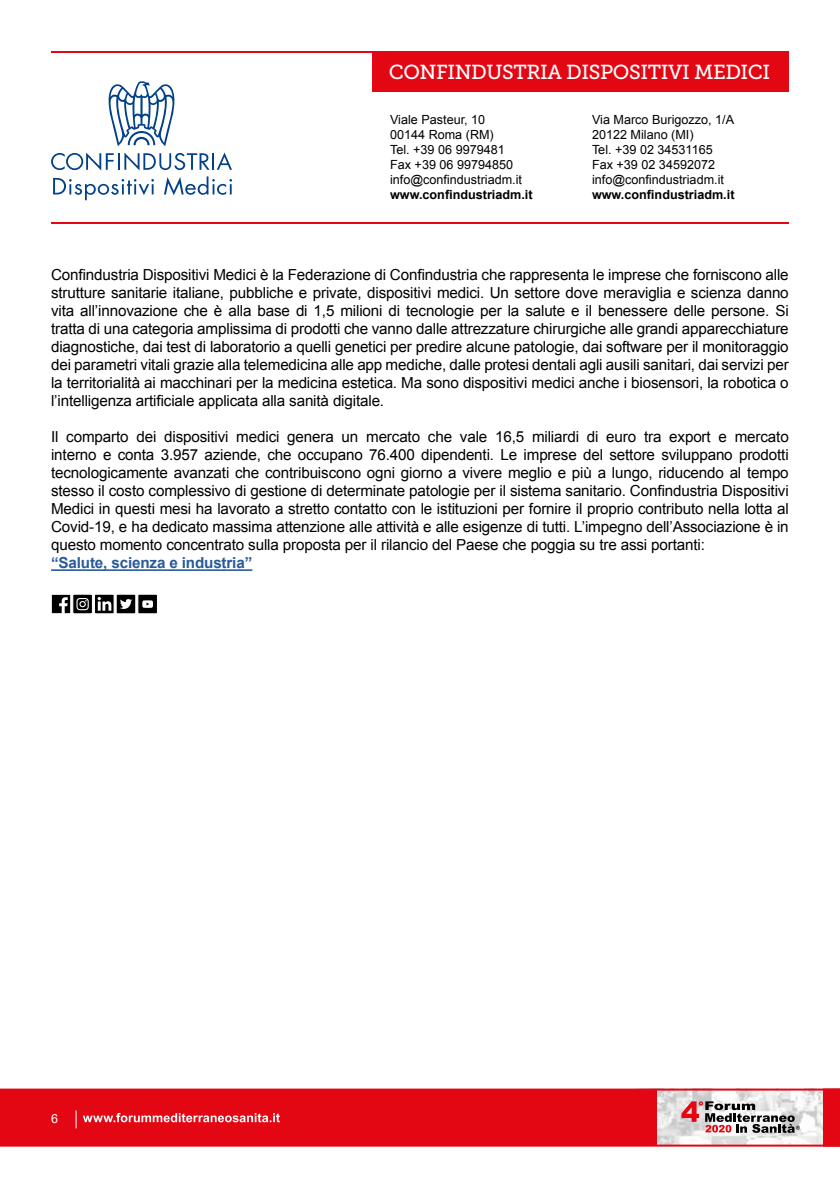
<style>
.page{position:relative;width:840px;height:1191px;background:#fff}
.page>*{position:absolute;margin:0;border:0;box-sizing:border-box;transform-origin:0 0}
.t1{font:20.2px "Museo Slab 500";letter-spacing:-.02em;color:#fff}
.t2{font:15.2px/18px "Arial";letter-spacing:-.01em;color:#000;text-align:justify}
.t3{font:700 15.2px "Arial";letter-spacing:-.01em;color:#275b9b}
.t4{font:12.6px/15.2px "Arial";color:#000}
.t5{font:700 12.6px "Arial";color:#000}
.t6{font:12.6px "Arial";color:#fff}
</style>
<div class="page">
<img style="left:655px;top:1090px;width:167px;height:54px">
<div style="left:0;top:1088px;width:655px;height:57px;background:#e30613"></div>
<div style="left:822px;top:1088px;width:17px;height:57px;background:#e30613"></div>
<hr style="left:0;top:1088px;width:839px;height:2px;background:#e30613">
<svg style="left:822px;top:1088px;width:17px;height:1px"></svg>
<hr style="left:0;top:1144px;width:839px;height:2px;background:#e30613">
<svg style="left:83px;top:1113px;width:197px;height:9px"></svg>
<svg style="left:75px;top:1110px;width:1px;height:18px"></svg>
<svg style="left:681px;top:1101px;width:118px;height:31px"></svg>
<hr style="left:51px;top:222px;width:737px;height:2px;background:#e30613">
<div style="left:372px;top:51px;width:416px;height:41px;background:#e30613"></div>
<hr style="left:51px;top:51px;width:737px;height:2px;background:#e30613">
<hr style="left:51px;top:569px;width:201px;height:2px;background:#275b9b">
<svg style="left:108px;top:81px;width:67px;height:65px"></svg>
<svg style="left:53px;top:178px;width:101px;height:22px"></svg>
<svg style="left:164px;top:176px;width:68px;height:19px"></svg>
<svg style="left:51px;top:152px;width:181px;height:18px"></svg>
<div style="left:51px;top:594px;width:20px;height:19px;background:#000"></div>
<div style="left:51px;top:594px;width:20px;height:20px;border:1px solid #fff"></div>
<svg style="left:59px;top:597px;width:9px;height:16px"></svg>
<div style="left:116px;top:594px;width:20px;height:20px;background:#000"></div>
<div style="left:116px;top:594px;width:20px;height:20px;border:1px solid #fff"></div>
<svg style="left:120px;top:599px;width:12px;height:10px"></svg>
<div style="left:73px;top:594px;width:19px;height:20px;background:#000"></div>
<div style="left:72px;top:594px;width:21px;height:20px;border:1px solid #fff"></div>
<svg style="left:76px;top:598px;width:13px;height:12px"></svg>
<div style="left:138px;top:594px;width:19px;height:20px;background:#000"></div>
<div style="left:137px;top:594px;width:21px;height:20px;border:1px solid #fff"></div>
<svg style="left:142px;top:600px;width:11px;height:8px"></svg>
<svg style="left:94px;top:594px;width:20px;height:20px"></svg>
<div style="left:94px;top:594px;width:20px;height:20px;border:1px solid #fff"></div>
<svg style="left:97px;top:597px;width:14px;height:13px"></svg>
<h1 class="t1" style="left:388px;top:61px;width:382px">CONFINDUSTRIA DISPOSITIVI MEDICI</h1>
<p class="t4" style="left:390px;top:112px;width:133px">Viale Pasteur, 10<br>00144 Roma (RM)<br>Tel. +39 06 9979481<br>Fax +39 06 99794850 info@confindustriadm.it</p>
<p class="t5" style="left:390px;top:186px;width:144px">www.confindustriadm.it</p>
<p class="t4" style="left:591px;top:112px;width:143px">Via Marco Burigozzo, 1/A<br>20122 Milano (MI)<br>Tel. +39 02 34531165<br>Fax +39 02 34592072 info@confindustriadm.it</p>
<p class="t5" style="left:591px;top:186px;width:144px">www.confindustriadm.it</p>
<p class="t2" style="left:51px;top:266px;width:738px">Confindustria Dispositivi Medici è la Federazione di Confindustria che rappresenta le imprese che forniscono alle strutture sanitarie italiane, pubbliche e private, dispositivi medici. Un settore dove meraviglia e scienza danno vita all’innovazione che è alla base di 1,5 milioni di tecnologie per la salute e il benessere delle persone. Si tratta di una categoria amplissima di prodotti che vanno dalle attrezzature chirurgiche alle grandi apparecchiature diagnostiche, dai test di laboratorio a quelli genetici per predire alcune patologie, dai software per il monitoraggio dei parametri vitali grazie alla telemedicina alle app mediche, dalle protesi dentali agli ausili sanitari, dai servizi per la territorialità ai macchinari per la medicina estetica. Ma sono dispositivi medici anche i biosensori, la robotica o l’intelligenza artificiale applicata alla sanità digitale.</p>
<p class="t2" style="left:51px;top:428px;width:738px">Il comparto dei dispositivi medici genera un mercato che vale 16,5 miliardi di euro tra export e mercato interno e conta 3.957 aziende, che occupano 76.400 dipendenti. Le imprese del settore sviluppano prodotti tecnologicamente avanzati che contribuiscono ogni giorno a vivere meglio e più a lungo, riducendo al tempo stesso il costo complessivo di gestione di determinate patologie per il sistema sanitario. Confindustria Dispositivi Medici in questi mesi ha lavorato a stretto contatto con le istituzioni per fornire il proprio contributo nella lotta al Covid-19, e ha dedicato massima attenzione alle attività e alle esigenze di tutti. L’impegno dell’Associazione è in questo momento concentrato sulla proposta per il rilancio del Paese che poggia su tre assi portanti:</p>
<p class="t3" style="left:51px;top:553px;width:203px">“Salute, scienza e industria”</p>
<p class="t6" style="left:51px;top:1110px;width:9px">6</p>
</div>
